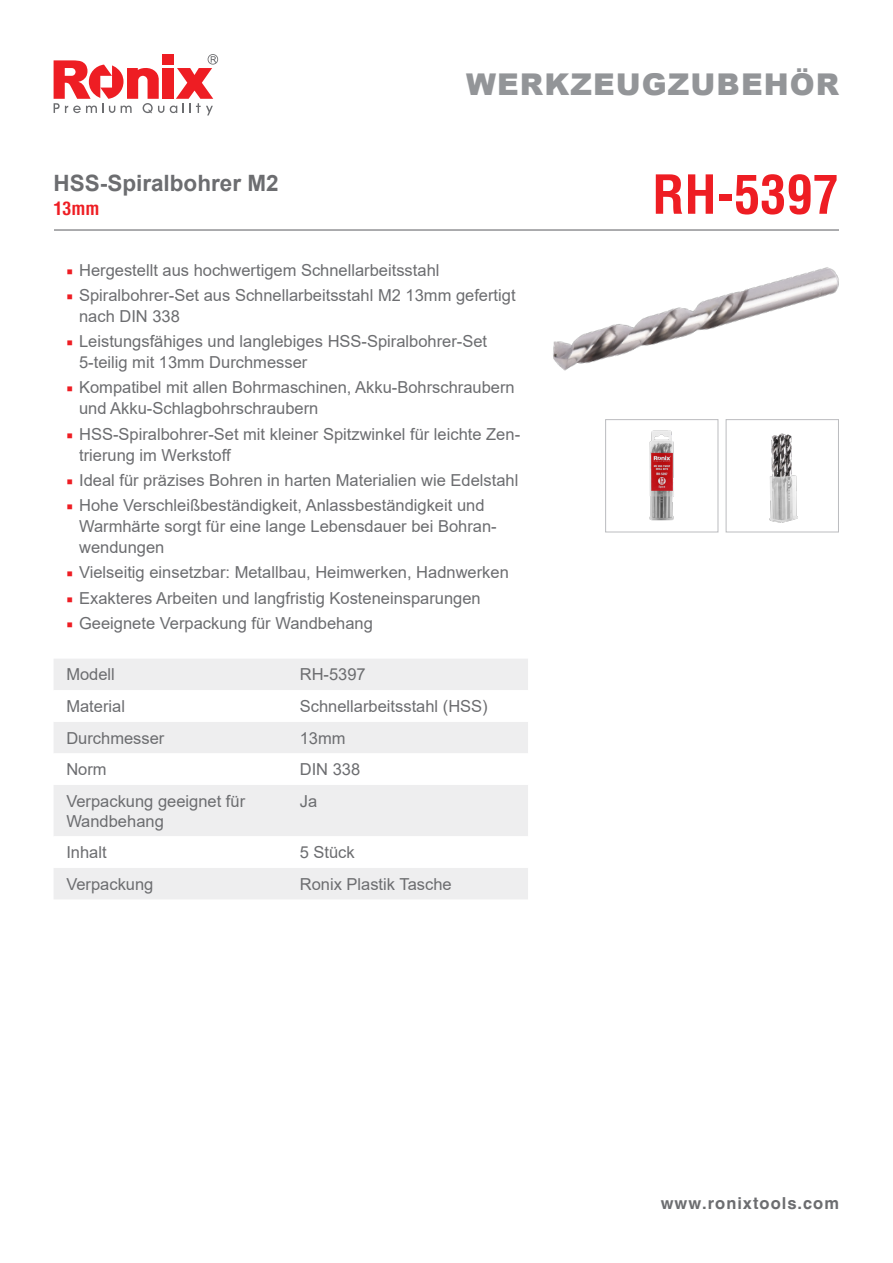
<style>
.page{position:relative;width:893px;height:1263px;background:#fff}
.page>*{position:absolute;margin:0;border:0;box-sizing:border-box;transform-origin:0 0}
.t1{font:700 condensed 52.5px "Helvetica LT";color:#ee1d23}
.t2{font:900 30px "Arial";letter-spacing:.035em;color:#939598}
.t3{font:700 22.5px "Arial";color:#6c6d70}
.t4{font:700 condensed 18px "Helvetica LT";color:#ee1d23}
.t5{font:16.5px/21px "Arial";color:#6c6d70}
.t6{font:700 16.5px "Helvetica CE";letter-spacing:.06em;color:#6c6d70}
.s1{font-family:"Minion Pro";color:#ee1d23}
</style>
<div class="page">
<svg style="left:170px;top:54px;width:48px;height:61px"></svg>
<div style="left:162px;top:68px;width:11px;height:31px;background:#ee1d23"></div>
<svg style="left:54px;top:60px;width:110px;height:53px"></svg>
<div style="left:162px;top:54px;width:11px;height:11px;background:#ee1d23"></div>
<div style="left:54px;top:659px;width:474px;height:240px;background:#eeeeef"></div>
<svg style="left:54px;top:690px;width:474px;height:178px"></svg>
<hr style="left:54px;top:229px;width:785px;height:2px;background:#6c6d70">
<img style="left:553px;top:267px;width:286px;height:104px">
<img style="left:769px;top:433px;width:29px;height:90px">
<div style="left:726px;top:419px;width:113px;height:113px;border:1px solid #bcbdc0"></div>
<img style="left:649px;top:430px;width:25px;height:91px">
<div style="left:605px;top:419px;width:113px;height:113px;border:1px solid #bcbdc0"></div>
<p class="t3" style="left:54px;top:167px;width:227px">HSS-Spiralbohrer M2</p>
<p class="t4" style="left:54px;top:197px;width:48px">13mm</p>
<p class="t2" style="left:466px;top:63px;width:374px">WERKZEUGZUBEHÖR</p>
<p class="t1" style="left:652px;top:162px;width:188px">RH-5397</p>
<p class="t5" style="left:66px;top:259px;width:375px"><span class="s1">■</span> Hergestellt aus hochwertigem Schnellarbeitsstahl</p>
<p class="t5" style="left:79px;top:284px;width:438px;text-indent:-13px"><span class="s1">■</span> Spiralbohrer-Set aus Schnellarbeitsstahl M2 13mm gefertigt nach DIN 338</p>
<p class="t5" style="left:79px;top:331px;width:410px;text-indent:-13px"><span class="s1">■</span> Leistungsfähiges und langlebiges HSS-Spiralbohrer-Set<br>5-teilig mit 13mm Durchmesser</p>
<p class="t5" style="left:79px;top:377px;width:437px;text-indent:-13px"><span class="s1">■</span> Kompatibel mit allen Bohrmaschinen, Akku-Bohrschraubern und Akku-Schlagbohrschraubern</p>
<p class="t5" style="left:79px;top:423px;width:443px;text-indent:-13px"><span class="s1">■</span> HSS-Spiralbohrer-Set mit kleiner Spitzwinkel für leichte Zen&shy;trierung im Werkstoff</p>
<p class="t5" style="left:66px;top:469px;width:454px"><span class="s1">■</span> Ideal für präzises Bohren in harten Materialien wie Edelstahl</p>
<p class="t5" style="left:79px;top:495px;width:419px;text-indent:-13px"><span class="s1">■</span> Hohe Verschleißbeständigkeit, Anlassbeständigkeit und<br>Warmhärte sorgt für eine lange Lebensdauer bei Bohran&shy;wendungen</p>
<p class="t5" style="left:66px;top:562px;width:444px"><span class="s1">■</span> Vielseitig einsetzbar: Metallbau, Heimwerken, Hadnwerken</p>
<p class="t5" style="left:66px;top:587px;width:416px"><span class="s1">■</span> Exakteres Arbeiten und langfristig Kosteneinsparungen</p>
<p class="t5" style="left:66px;top:612px;width:308px"><span class="s1">■</span> Geeignete Verpackung für Wandbehang</p>
<p class="t5" style="left:66px;top:664px;width:50px">Modell</p>
<p class="t5" style="left:300px;top:664px;width:68px">RH-5397</p>
<p class="t5" style="left:66px;top:696px;width:60px">Material</p>
<p class="t5" style="left:300px;top:696px;width:189px">Schnellarbeitsstahl (HSS)</p>
<p class="t5" style="left:66px;top:727px;width:100px">Durchmesser</p>
<p class="t5" style="left:300px;top:727px;width:47px">13mm</p>
<p class="t5" style="left:66px;top:759px;width:42px">Norm</p>
<p class="t5" style="left:300px;top:759px;width:62px">DIN 338</p>
<p class="t5" style="left:66px;top:791px;width:180px;line-height:19.8px">Verpackung geeignet für<br>Wandbehang</p>
<p class="t5" style="left:300px;top:790px;width:19px">Ja</p>
<p class="t5" style="left:66px;top:842px;width:42px">Inhalt</p>
<p class="t5" style="left:300px;top:842px;width:57px">5 Stück</p>
<p class="t5" style="left:66px;top:873px;width:89px">Verpackung</p>
<p class="t5" style="left:300px;top:873px;width:153px">Ronix Plastik Tasche</p>
<p class="t6" style="left:661px;top:1193px;width:180px">www.ronixtools.com</p>
</div>
